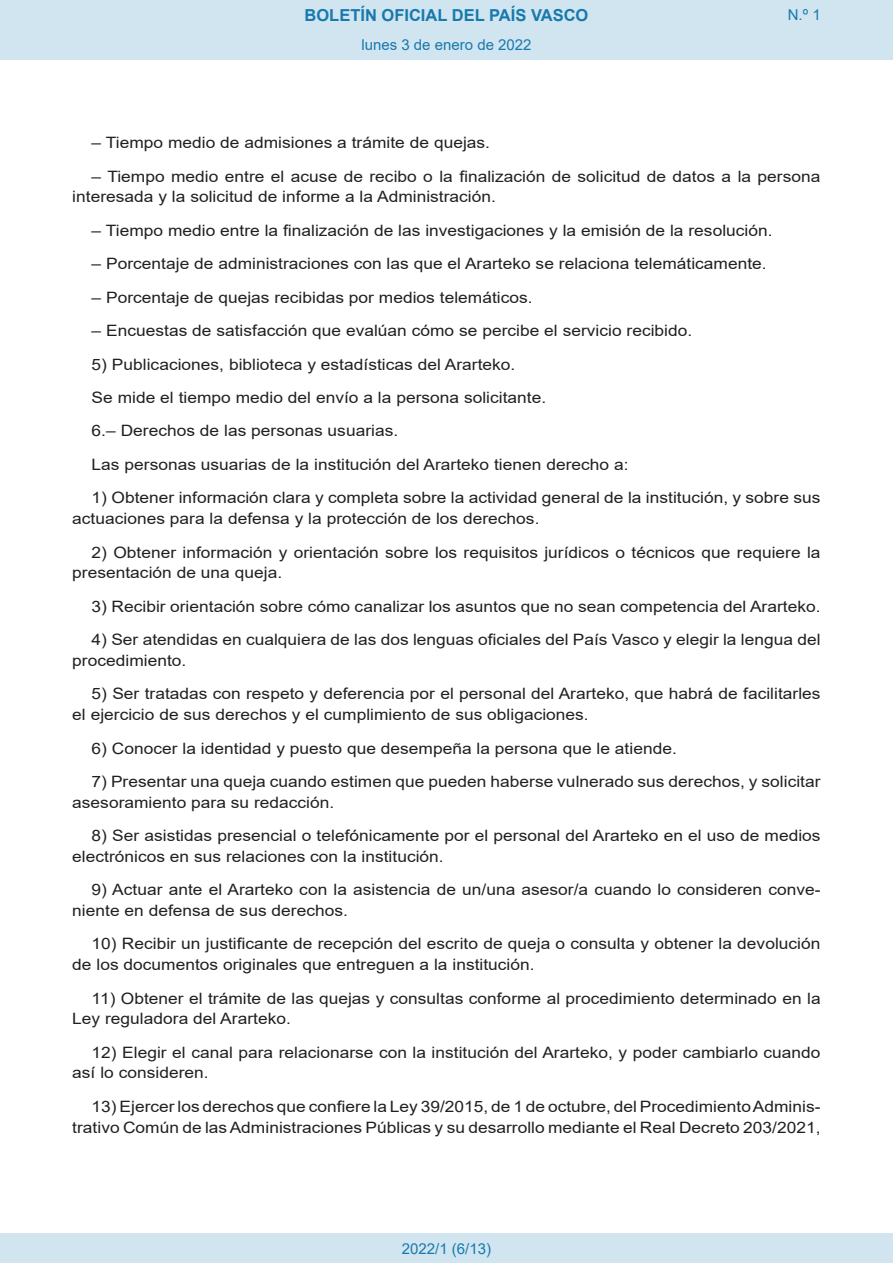
<style>
.page{position:relative;width:893px;height:1263px;background:#fff}
.page>*{position:absolute;margin:0;border:0;box-sizing:border-box;transform-origin:0 0}
.t1{font:700 16.5px "Arial";color:#1879ad}
.BOPVDetalle{font:15.6px/20.7px "Arial";color:#231f20;scale:1.11 1}
.Paginacion_Centro{font:15px "Arial";color:#1879ad}
</style>
<div class="page">
<div style="left:0;top:0;width:893px;height:60px;background:#d0e5f0"></div>
<div style="left:0;top:1233px;width:893px;height:30px;background:#d0e5f0"></div>
<p class="t1" style="left:305px;top:3px;width:285px">BOLETÍN OFICIAL DEL PAÍS VASCO</p>
<p class="Paginacion_Centro" style="left:361px;top:35px;width:172px">lunes 3 de enero de 2022</p>
<p class="Paginacion_Centro" style="left:788px;top:5px;width:34px">N.º 1</p>
<p class="BOPVDetalle" style="left:92px;top:132px;width:360px">– Tiempo medio de admisiones a trámite de quejas.</p>
<p class="BOPVDetalle" style="left:72px;top:166px;width:675px;text-indent:19px">– Tiempo medio entre el acuse de recibo o la finalización de solicitud de datos a la persona interesada y la solicitud de informe a la Administración.</p>
<p class="BOPVDetalle" style="left:92px;top:220px;width:615px">– Tiempo medio entre la finalización de las investigaciones y la emisión de la resolución.</p>
<p class="BOPVDetalle" style="left:92px;top:253px;width:610px">– Porcentaje de administraciones con las que el Ararteko se relaciona telemáticamente.</p>
<p class="BOPVDetalle" style="left:92px;top:287px;width:399px">– Porcentaje de quejas recibidas por medios telemáticos.</p>
<p class="BOPVDetalle" style="left:92px;top:320px;width:543px">– Encuestas de satisfacción que evalúan cómo se percibe el servicio recibido.</p>
<p class="BOPVDetalle" style="left:92px;top:354px;width:383px">5) Publicaciones, biblioteca y estadísticas del Ararteko.</p>
<p class="BOPVDetalle" style="left:92px;top:387px;width:411px">Se mide el tiempo medio del envío a la persona solicitante.</p>
<p class="BOPVDetalle" style="left:92px;top:420px;width:278px">6.– Derechos de las personas usuarias.</p>
<p class="BOPVDetalle" style="left:92px;top:454px;width:485px">Las personas usuarias de la institución del Ararteko tienen derecho a:</p>
<p class="BOPVDetalle" style="left:72px;top:487px;width:676px;text-indent:19px">1) Obtener información clara y completa sobre la actividad general de la institución, y sobre sus actuaciones para la defensa y la protección de los derechos.</p>
<p class="BOPVDetalle" style="left:72px;top:542px;width:676px;text-indent:19px">2) Obtener información y orientación sobre los requisitos jurídicos o técnicos que requiere la presentación de una queja.</p>
<p class="BOPVDetalle" style="left:92px;top:596px;width:658px">3) Recibir orientación sobre cómo canalizar los asuntos que no sean competencia del Ararteko.</p>
<p class="BOPVDetalle" style="left:72px;top:629px;width:676px;text-indent:19px">4) Ser atendidas en cualquiera de las dos lenguas oficiales del País Vasco y elegir la lengua del procedimiento.</p>
<p class="BOPVDetalle" style="left:72px;top:683px;width:676px;text-indent:19px">5) Ser tratadas con respeto y deferencia por el personal del Ararteko, que habrá de facilitarles el ejercicio de sus derechos y el cumplimiento de sus obligaciones.</p>
<p class="BOPVDetalle" style="left:92px;top:737px;width:529px">6) Conocer la identidad y puesto que desempeña la persona que le atiende.</p>
<p class="BOPVDetalle" style="left:72px;top:771px;width:676px;text-indent:19px">7) Presentar una queja cuando estimen que pueden haberse vulnerado sus derechos, y solicitar asesoramiento para su redacción.</p>
<p class="BOPVDetalle" style="left:72px;top:825px;width:676px;text-indent:19px">8) Ser asistidas presencial o telefónicamente por el personal del Ararteko en el uso de medios electrónicos en sus relaciones con la institución.</p>
<p class="BOPVDetalle" style="left:72px;top:879px;width:676px;text-indent:19px">9) Actuar ante el Ararteko con la asistencia de un/una asesor/a cuando lo consideren conve&shy;niente en defensa de sus derechos.</p>
<p class="BOPVDetalle" style="left:72px;top:933px;width:675px;text-indent:19px">10) Recibir un justificante de recepción del escrito de queja o consulta y obtener la devolución de los documentos originales que entreguen a la institución.</p>
<p class="BOPVDetalle" style="left:72px;top:988px;width:676px;text-indent:19px">11) Obtener el trámite de las quejas y consultas conforme al procedimiento determinado en la<br>Ley reguladora del Ararteko.</p>
<p class="BOPVDetalle" style="left:72px;top:1042px;width:676px;text-indent:19px">12) Elegir el canal para relacionarse con la institución del Ararteko, y poder cambiarlo cuando así lo consideren.</p>
<p class="BOPVDetalle" style="left:72px;top:1096px;width:676px;text-align:right">13) Ejercer los derechos que confiere la Ley 39/2015, de 1 de octubre, del Procedimiento Adminis&shy;trativo Común de las Administraciones Públicas y su desarrollo mediante el Real Decreto 203/2021,</p>
<p class="Paginacion_Centro" style="left:402px;top:1238px;width:91px">2022/1 (6/13)</p>
</div>
